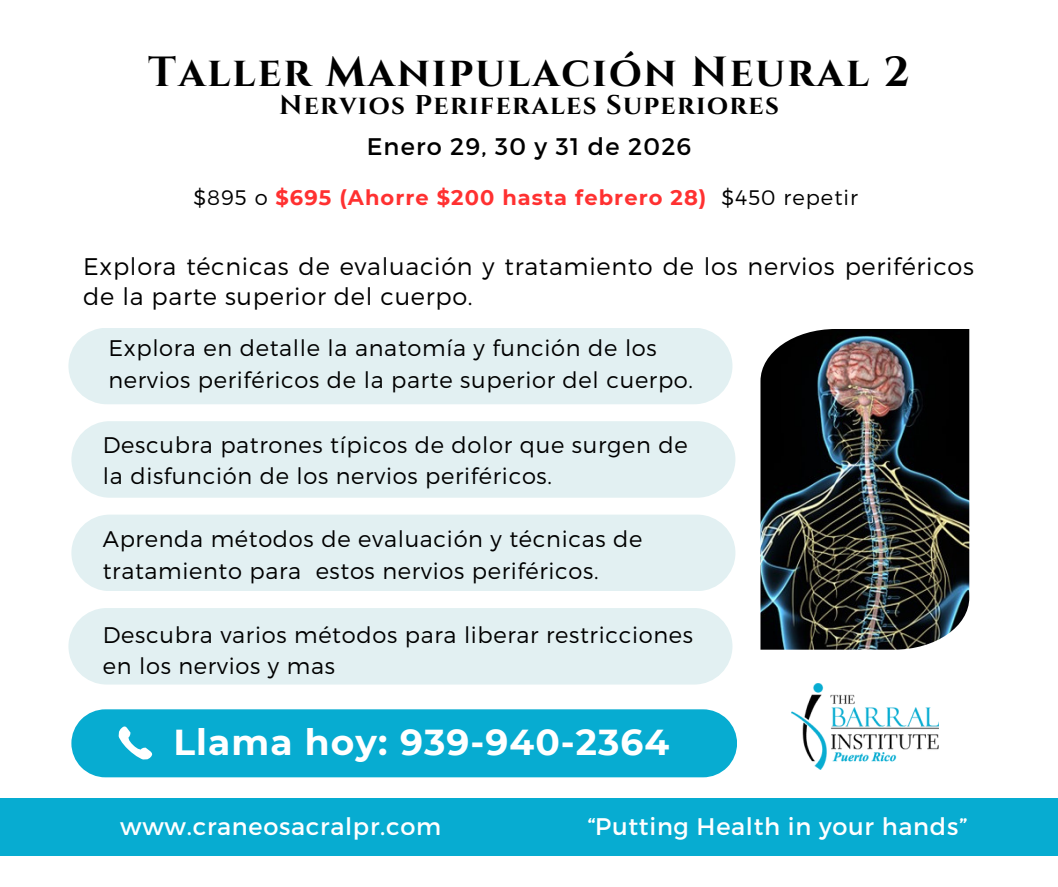
<style>
.page{position:relative;width:1058px;height:887px;background:#fff}
.page>*{position:absolute;margin:0;border:0;box-sizing:border-box;transform-origin:0 0}
.t1{font:700 42px "Cinzel";letter-spacing:.05em;color:#000}
.t2{font:700 36px "Montserrat";letter-spacing:.03em;color:#fff}
.t3{font:700 27px "Cinzel";letter-spacing:.05em;color:#000}
.t4{font:300 24px/30.3px "Montserrat";letter-spacing:.03em;color:#000}
.t5{font:24px "Montserrat";letter-spacing:.03em;color:#fff}
.t6{font:24px "Montserrat";letter-spacing:.05em;color:#000}
.t7{font:300 22.5px/31.5px "Montserrat";letter-spacing:.03em;color:#000}
.t8{font:700 21px "Montserrat";letter-spacing:.05em;color:#ff3131}
.s1{font-weight:300;color:#000}
</style>
<div class="page">
<div style="left:68px;top:328px;width:664px;height:76px;background:#e2f0f2;border-radius:38px"></div>
<div style="left:71px;top:514px;width:664px;height:77px;background:#e2f0f2;border-radius:38px"></div>
<div style="left:68px;top:608px;width:664px;height:76px;background:#e2f0f2;border-radius:38px"></div>
<div style="left:71px;top:709px;width:666px;height:68px;background:#07acd1"></div>
<div style="left:71px;top:421px;width:664px;height:76px;background:#e2f0f2;border-radius:38px"></div>
<img style="left:760px;top:329px;width:209px;height:320px">
<div style="left:0;top:798px;width:1057px;height:57px;background:#07acd1"></div>
<svg style="left:103px;top:710px;width:65px;height:65px;background:#1db3d5"></svg>
<img style="left:791px;top:683px;width:147px;height:86px">
<h4 class="t1" style="left:148px;top:45px;width:763px">Taller Manipulación Neural 2</h4>
<p class="t3" style="left:279px;top:88px;width:501px">Nervios Periferales Superiores</p>
<p class="t6" style="left:367px;top:131px;width:326px">Enero 29, 30 y 31 de 2026</p>
<h4 class="t8" style="left:193px;top:185px;width:666px"><span class="s1">$895 o</span> $695 (Ahorre $200 hasta febrero 28) <span class="s1">$450 repetir</span></h4>
<h2 class="t4" style="left:83px;top:250px;width:892px">Explora técnicas de evaluación y tratamiento de los nervios periféricos de la parte superior del cuerpo.</h2>
<h4 class="t7" style="left:108px;top:331px;width:586px">Explora en detalle la anatomía y función de los nervios periféricos de la parte superior del cuerpo.</h4>
<h4 class="t7" style="left:103px;top:428px;width:586px">Descubra patrones típicos de dolor que surgen de la disfunción de los nervios periféricos.</h4>
<h4 class="t7" style="left:103px;top:522px;width:541px">Aprenda métodos de evaluación y técnicas de tratamiento para estos nervios periféricos.</h4>
<p class="t7" style="left:103px;top:618px;width:591px">Descubra varios métodos para liberar restricciones en los nervios y mas</p>
<p class="t2" style="left:173px;top:720px;width:497px">Llama hoy: 939-940-2364</p>
<h3 class="t5" style="left:120px;top:810px;width:322px">www.craneosacralpr.com</h3>
<p class="t5" style="left:587px;top:810px;width:381px">“Putting Health in your hands”</p>
</div>
